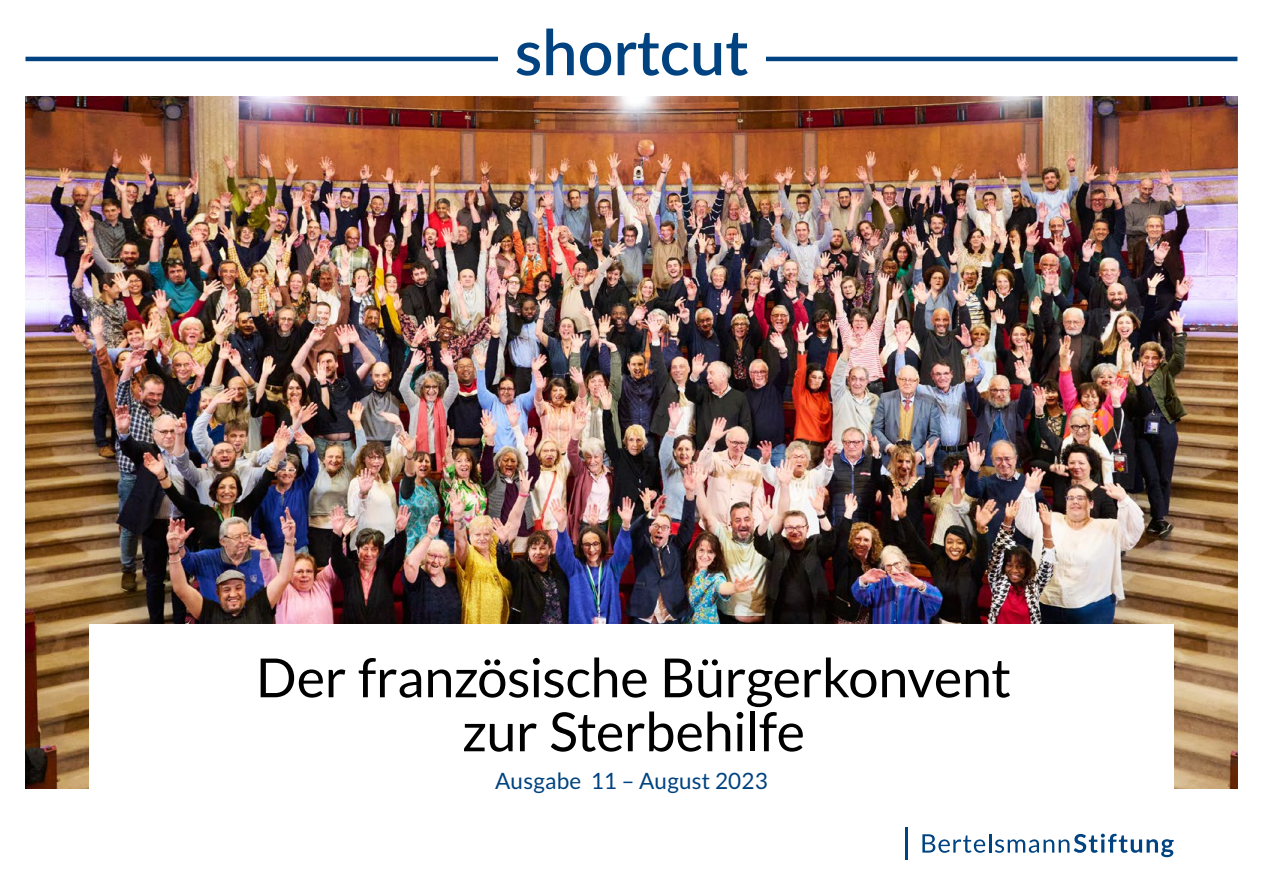
<style>
.page{position:relative;width:1263px;height:893px;background:#fff}
.page>*{position:absolute;margin:0;border:0;box-sizing:border-box;transform-origin:0 0}
.t1{font:600 63px "Lato";color:#004380}
.t2{font:54px/54px "Lato";letter-spacing:-.01em;color:#000;text-align:center}
.t3{font:22.5px "Lato";letter-spacing:.01em;color:#004380}
</style>
<div class="page">
<img style="left:26px;top:96px;width:1211px;height:693px">
<div style="left:89px;top:624px;width:1085px;height:269px;background:#fff"></div>
<hr style="left:26px;top:57px;width:1211px;height:4px;background:#004380">
<div style="left:497px;top:13px;width:268px;height:81px;background:#fff"></div>
<svg style="left:922px;top:834px;width:252px;height:23px"></svg>
<hr style="left:906px;top:827px;width:2px;height:32px;background:#004380">
<p class="t1" style="left:515px;top:7px;width:235px">shortcut</p>
<p class="t2" style="left:256px;top:650px;width:757px">Der französische Bürgerkonvent zur Sterbehilfe</p>
<p class="t3" style="left:495px;top:768px;width:274px">Ausgabe 11 – August 2023</p>
</div>
